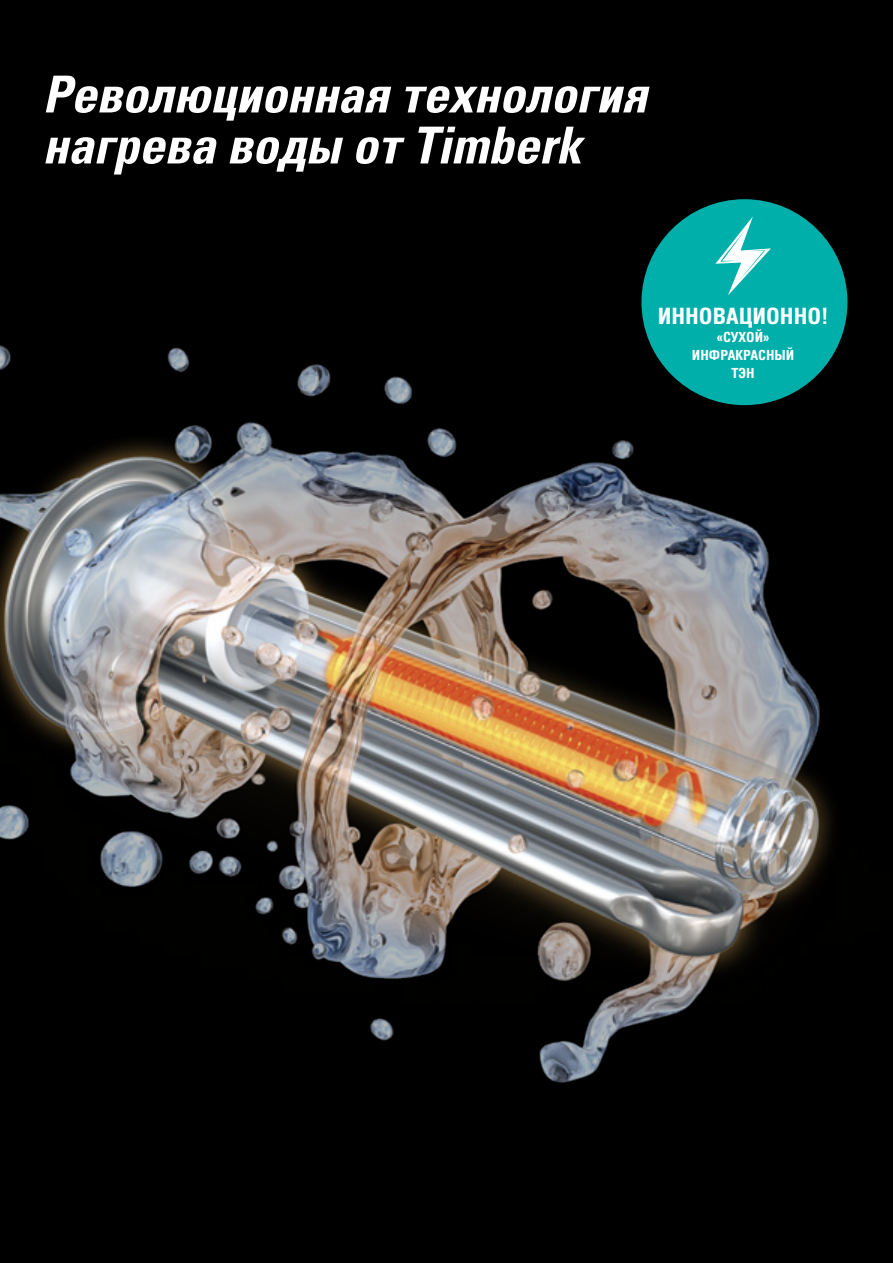
<style>
.page{position:relative;width:893px;height:1263px;background:#000}
.page>*{position:absolute;margin:0;border:0;box-sizing:border-box;transform-origin:0 0}
.t1{font:italic 700 51px/51px "Partner Condensed";color:#fff}
.t2{font:700 22.5px "Partner Condensed";color:#fff}
.t3{font:700 13.95px/18px "Partner Condensed";color:#fff;text-align:center}
</style>
<div class="page">
<img style="left:0;top:345px;width:838px;height:738px">
<div style="left:641px;top:199px;width:206px;height:206px;background:#00afaa;border-radius:50%"></div>
<svg style="left:715px;top:216px;width:56px;height:79px"></svg>
<p class="t1" style="left:43px;top:73px;width:606px">Революционная технология нагрева воды от Timberk</p>
<p class="t2" style="left:658px;top:303px;width:172px">ИННОВАЦИОННО!</p>
<p class="t3" style="left:692px;top:329px;width:104px">«СУХОЙ»<br>ИНФРАКРАСНЫЙ<br>ТЭН</p>
</div>
